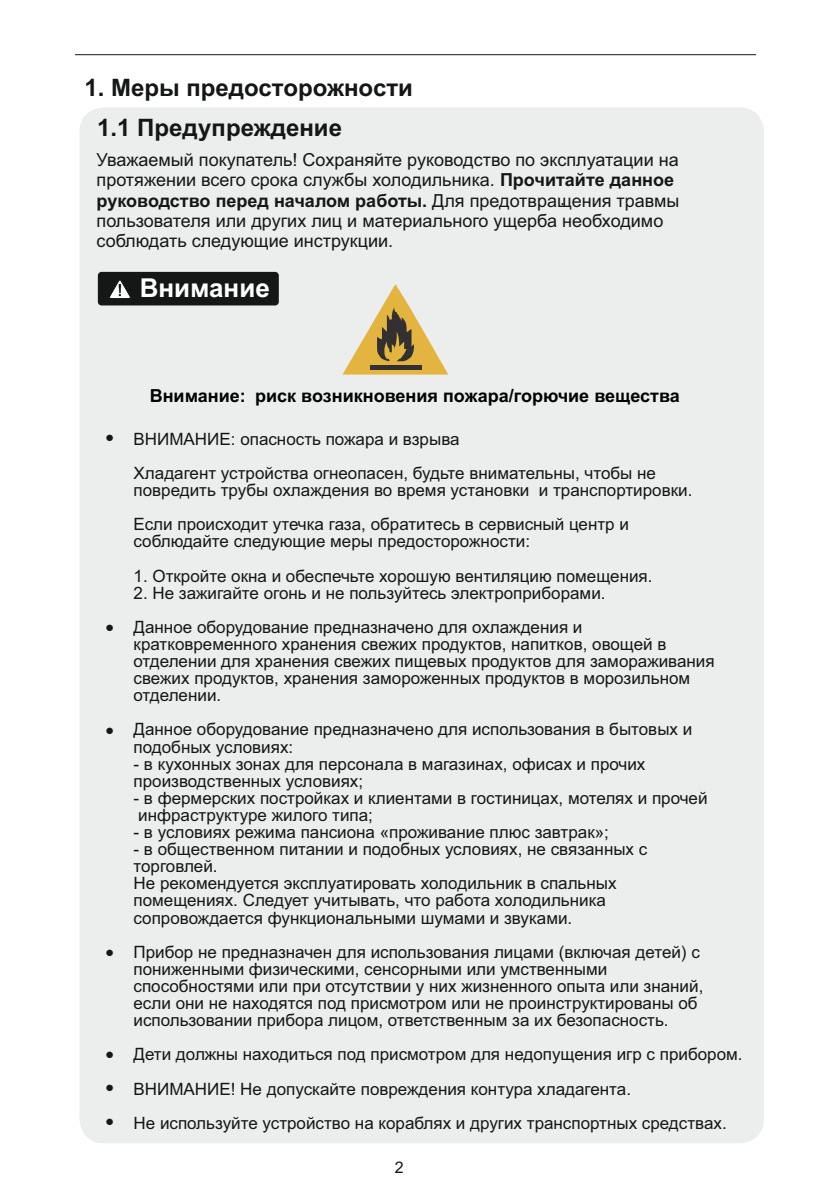
<style>
.page{position:relative;width:840px;height:1191px;background:#fff}
.page>*{position:absolute;margin:0;border:0;box-sizing:border-box;transform-origin:0 0}
.t1{font:700 26px "Arial";color:#fff}
.t2{font:26px/33.8px "Arial";color:#151616;text-align:justify}
.t3{font:700 24px "Arial";color:#151616}
.t4{font:18px/20.2px "Arial";color:#151616}
.t5{font:700 18px "Arial";color:#000}
.t6{font:17px/17px "Arial";color:#151616}
.t7{font:16px "Arial";color:#151616}
.s1{font-weight:700}
</style>
<div class="page">
<hr style="left:75px;top:54px;width:680px;height:1px;background:#151616">
<div style="left:79px;top:107px;width:684px;height:1036px;background:#eceded;border-radius:25px"></div>
<div style="left:98px;top:272px;width:181px;height:33px;background:#151616;border-radius:4px"></div>
<svg style="left:110px;top:280px;width:20px;height:18px"></svg>
<svg style="left:343px;top:284px;width:105px;height:90px"></svg>
<h2 class="t3" style="left:84px;top:79px;width:330px">1. Меры предосторожности</h2>
<h2 class="t3" style="left:97px;top:118px;width:246px">1.1 Предупреждение</h2>
<p class="t4" style="left:96px;top:151px;width:584px">Уважаемый покупатель! Сохраняйте руководство по эксплуатации на протяжении всего срока службы холодильника. <span class="s1">Прочитайте данное руководство перед началом работы.</span> Для предотвращения травмы пользователя или других лиц и материального ущерба необходимо соблюдать следующие инструкции.</p>
<p class="t4" style="left:560px;top:190px;width:7px">.</p>
<h1 class="t1" style="left:140px;top:278px;width:131px">Внимание</h1>
<h1 class="t2" style="left:105px;top:423px;width:11px">•</h1>
<h1 class="t2" style="left:105px;top:613px;width:11px">•</h1>
<h1 class="t2" style="left:105px;top:716px;width:11px">•</h1>
<h1 class="t2" style="left:105px;top:938px;width:11px">•</h1>
<h1 class="t2" style="left:105px;top:1040px;width:11px">• • •</h1>
<p class="t5" style="left:150px;top:389px;width:531px">Внимание: риск возникновения пожара/горючие вещества</p>
<p class="t6" style="left:133px;top:423px;width:523px;line-height:34.2px">ВНИМАНИЕ: опасность пожара и взрыва<br>Хладагент устройства огнеопасен, будьте внимательны, чтобы не</p>
<p class="t6" style="left:133px;top:474px;width:560px;line-height:34.2px">повредить трубы охлаждения во время установки и транспортировки.<br>Если происходит утечка газа, обратитесь в сервисный центр и</p>
<p class="t6" style="left:133px;top:534px;width:398px">соблюдайте следующие меры предосторожности:</p>
<p class="t6" style="left:133px;top:568px;width:520px">1. Откройте окна и обеспечьте хорошую вентиляцию помещения.</p>
<p class="t6" style="left:133px;top:577px;width:473px;line-height:34.2px">2. Не зажигайте огонь и не пользуйтесь электроприборами.<br>Данное оборудование предназначено для охлаждения и</p>
<p class="t6" style="left:133px;top:637px;width:582px">кратковременного хранения свежих продуктов, напитков, овощей в отделении для хранения свежих пищевых продуктов для замораживания свежих продуктов, хранения замороженных продуктов в морозильном отделении.</p>
<p class="t6" style="left:133px;top:722px;width:560px">Данное оборудование предназначено для использования в бытовых и подобных условиях:</p>
<p class="t6" style="left:133px;top:756px;width:513px">- в кухонных зонах для персонала в магазинах, офисах и прочих производственных условиях;</p>
<p class="t6" style="left:133px;top:791px;width:575px">- в фермерских постройках и клиентами в гостиницах, мотелях и прочей инфраструктуре жилого типа;</p>
<p class="t6" style="left:133px;top:825px;width:476px">- в условиях режима пансиона «проживание плюс завтрак»;</p>
<p class="t6" style="left:133px;top:842px;width:515px">- в общественном питании и подобных условиях, не связанных с торговлей.<br>Не рекомендуется эксплуатировать холодильник в спальных помещениях. Следует учитывать, что работа холодильника сопровождается функциональными шумами и звуками.</p>
<p class="t6" style="left:133px;top:944px;width:571px">Прибор не предназначен для использования лицами (включая детей) с пониженными физическими, сенсорными или умственными способностями или при отсутствии у них жизненного опыта или знаний, если они не находятся под присмотром или не проинструктированы об использовании прибора лицом, ответственным за их безопасность.</p>
<p class="t6" style="left:133px;top:1038px;width:610px;line-height:34.2px">Дети должны находиться под присмотром для недопущения игр с прибором.<br>ВНИМАНИЕ! Не допускайте повреждения контура хладагента.<br>Не используйте устройство на кораблях и других транспортных средствах.</p>
<p class="t7" style="left:394px;top:1161px;width:10px">2</p>
</div>
